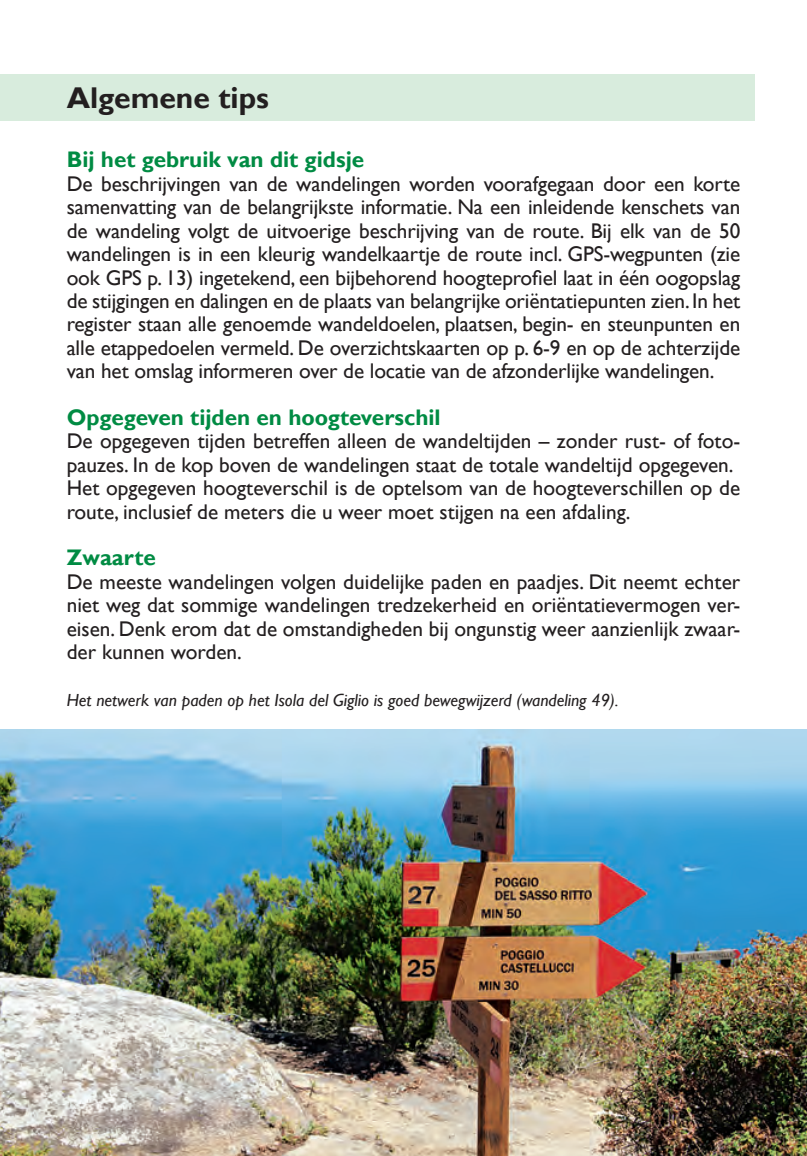
<style>
.page{position:relative;width:807px;height:1156px;background:#fff}
.page>*{position:absolute;margin:0;border:0;box-sizing:border-box;transform-origin:0 0}
.t1{font:700 30px "Gill Sans";color:#231f20}
.t2{font:700 22.5px "Gill Sans";color:#008b43}
.t3{font:21.25px/23.5px "Gill Sans";color:#231f20;text-align:justify}
.t4{font:italic 17.5px "Gill Sans";color:#231f20}
</style>
<div class="page">
<img style="left:0;top:729px;width:807px;height:426px">
<div style="left:0;top:74px;width:754px;height:47px;background:#d8ecdd"></div>
<h1 class="t1" style="left:67px;top:79px;width:204px">Algemene tips</h1>
<p class="t2" style="left:67px;top:146px;width:299px">Bij het gebruik van dit gidsje</p>
<p class="t3" style="left:67px;top:172px;width:675px">De beschrijvingen van de wandelingen worden voorafgegaan door een korte samenvatting van de belangrijkste informatie. Na een inleidende kenschets van de wandeling volgt de uitvoerige beschrijving van de route. Bij elk van de 50 wandelingen is in een kleurig wandelkaartje de route incl. GPS-wegpunten (zie ook GPS p. 13) ingetekend, een bijbehorend hoogteprofiel laat in één oogopslag de stijgingen en dalingen en de plaats van belangrijke oriëntatiepunten zien. In het register staan alle genoemde wandeldoelen, plaatsen, begin- en steunpunten en alle etappedoelen vermeld. De overzichtskaarten op p. 6-9 en op de achterzijde van het omslag informeren over de locatie van de afzonderlijke wandelingen.</p>
<p class="t2" style="left:67px;top:403px;width:375px">Opgegeven tijden en hoogteverschil</p>
<p class="t3" style="left:67px;top:429px;width:675px;text-align:left">De opgegeven tijden betreffen alleen de wandeltijden – zonder rust- of foto&shy;pauzes. In de kop boven de wandelingen staat de totale wandeltijd opgegeven.<br>Het opgegeven hoogteverschil is de optelsom van de hoogteverschillen op de route, inclusief de meters die u weer moet stijgen na een afdaling.</p>
<p class="t2" style="left:67px;top:544px;width:91px">Zwaarte</p>
<p class="t3" style="left:67px;top:570px;width:675px">De meeste wandelingen volgen duidelijke paden en paadjes. Dit neemt echter niet weg dat sommige wandelingen tredzekerheid en oriëntatievermogen ver&shy;eisen. Denk erom dat de omstandigheden bij ongunstig weer aanzienlijk zwaar&shy;der kunnen worden.</p>
<p class="t4" style="left:67px;top:689px;width:553px">Het netwerk van paden op het Isola del Giglio is goed bewegwijzerd (wandeling 49).</p>
</div>
